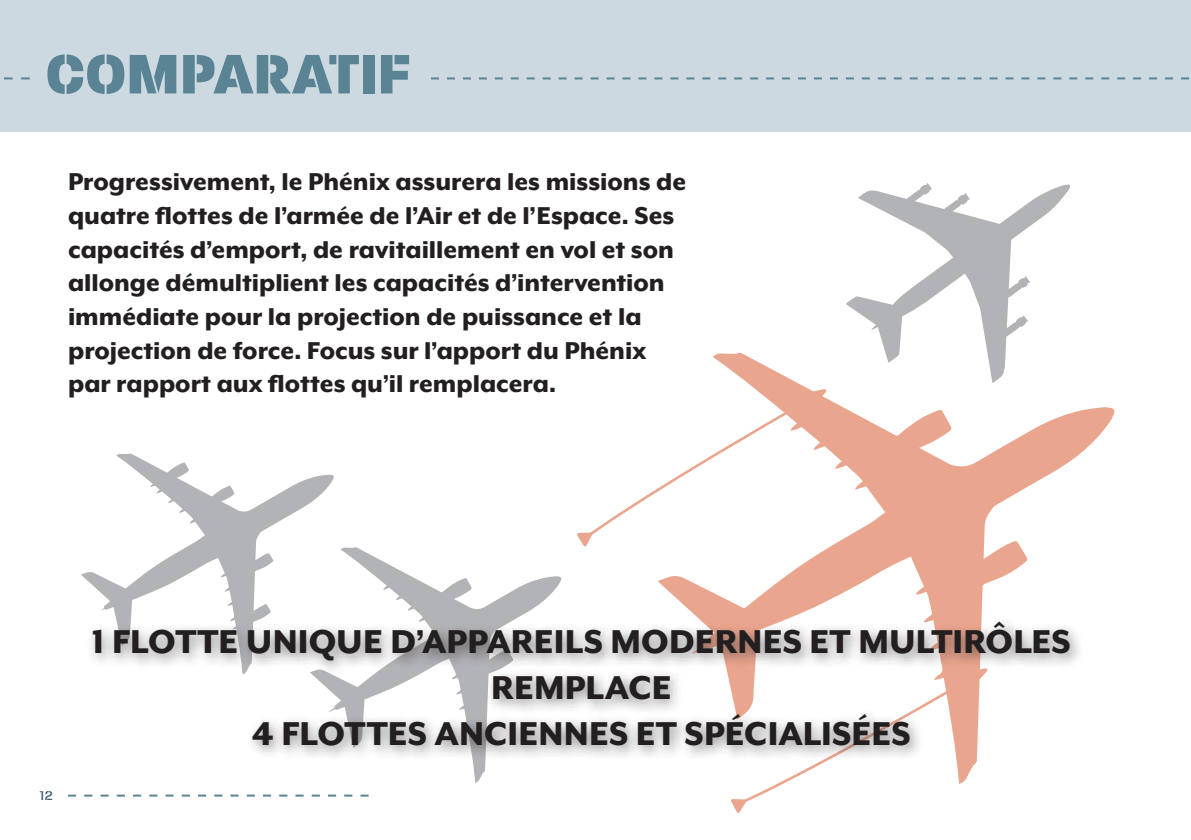
<style>
.page{position:relative;width:1191px;height:840px;background:#fff}
.page>*{position:absolute;margin:0;border:0;box-sizing:border-box;transform-origin:0 0}
.Titres{font:800 60px "Paralucent Stencil";letter-spacing:-.005em;color:#5a8394}
.chapô{font:800 38px "Mr Eaves XL Mod OT";letter-spacing:.005em;color:#231f20}
.chapô-2{font:800 28px/33.6px "Mr Eaves XL Mod OT";color:#231f20}
.t1{font:500 14px "Paralucent Stencil";color:#3f5f6e}
</style>
<div class="page">
<svg style="left:658px;top:352px;width:457px;height:262px"></svg>
<svg style="left:577px;top:388px;width:250px;height:158px"></svg>
<svg style="left:731px;top:760px;width:246px;height:52px"></svg>
<svg style="left:340px;top:547px;width:221px;height:235px"></svg>
<svg style="left:81px;top:453px;width:253px;height:161px"></svg>
<svg style="left:845px;top:183px;width:225px;height:200px"></svg>
<svg style="left:68px;top:794px;width:301px;height:2px"></svg>
<div style="left:0;top:0;width:1191px;height:132px;background:#ccd9e1"></div>
<svg style="left:4px;top:77px;width:26px;height:2px"></svg>
<svg style="left:431px;top:77px;width:758px;height:2px"></svg>
<div style="left:86px;top:614px;width:998px;height:146px;background:#231f20;opacity:.5"></div>
<p class="Titres" style="left:45px;top:33px;width:366px">COMPARATIF</p>
<p class="chapô-2" style="left:68px;top:165px;width:619px">Progressivement, le Phénix assurera les missions de quatre flottes de l’armée de l’Air et de l’Espace. Ses capacités d’emport, de ravitaillement en vol et son allonge démultiplient les capacités d’intervention immédiate pour la projection de puissance et la projection de force. Focus sur l’apport du Phénix</p>
<p class="chapô-2" style="left:68px;top:367px;width:489px">par rapport aux flottes qu’il remplacera.</p>
<p class="t1" style="left:40px;top:785px;width:15px">12</p>
<p class="chapô" style="left:92px;top:622px;width:980px">1 FLOTTE UNIQUE D’APPAREILS MODERNES ET MULTIRÔLES</p>
<p class="chapô" style="left:491px;top:668px;width:182px">REMPLACE</p>
<p class="chapô" style="left:252px;top:713px;width:660px">4 FLOTTES ANCIENNES ET SPÉCIALISÉES</p>
</div>
